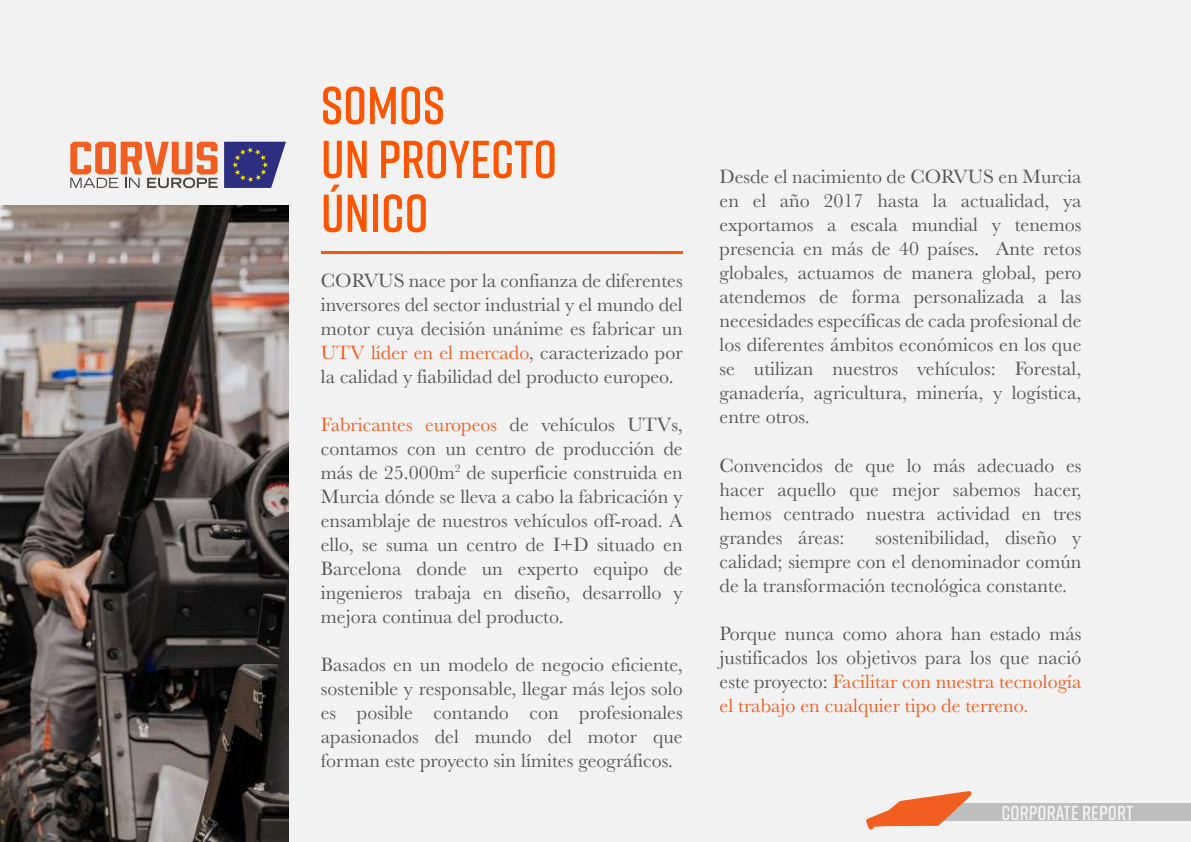
<style>
.page{position:relative;width:1191px;height:842px;background:#f2f2f2}
.page>*{position:absolute;margin:0;border:0;box-sizing:border-box;transform-origin:0 0}
.t1{font:600 53.2px/53.8px "Rift";color:#f50}
.t2{font:600 20.2px "Rift";color:#f2f2f2}
.t3{font:20px/24px "Baskerville";color:#575756;text-align:justify}
.s1{color:#f25e21}
.s2{color:#333231}
</style>
<div class="page">
<div style="left:942px;top:804px;width:249px;height:17px;background:#bebebe"></div>
<svg style="left:866px;top:791px;width:106px;height:39px"></svg>
<img style="left:0;top:206px;width:288px;height:636px">
<hr style="left:321px;top:251px;width:361px;height:3px;background:#f50">
<svg style="left:70px;top:142px;width:148px;height:46px"></svg>
<svg style="left:224px;top:142px;width:62px;height:46px;background:#4e4e89"></svg>
<h1 class="t1" style="left:321px;top:77px;width:238px">SOMOS<br>UN PROYECTO<br>ÚNICO</h1>
<p class="t3" style="left:321px;top:269px;width:363px">CORVUS nace por la confianza de diferentes inversores del sector industrial y el mundo del motor cuya decisión unánime es fabricar un <span class="s1">UTV líder en el mercado</span>, caracterizado por la calidad y fiabilidad del producto europeo.</p>
<p class="t3" style="left:321px;top:413px;width:363px"><span class="s1">Fabricantes europeos</span> de vehículos UTVs, contamos con un centro de producción de más de 25.000m<sup>2</sup> de superficie construida en Murcia dónde se lleva a cabo la fabricación y ensamblaje de nuestros vehículos off-road. A ello, se suma un centro de I+D situado en Barcelona donde un experto equipo de ingenieros trabaja en diseño, desarrollo y mejora continua del producto.</p>
<p class="t3" style="left:321px;top:653px;width:363px">Basados en un modelo de negocio eficiente, sostenible y responsable, llegar más lejos solo es posible contando con profesionales apasionados del mundo del motor que forman este proyecto sin límites geográficos.</p>
<p class="t3" style="left:719px;top:165px;width:363px">Desde el nacimiento de CORVUS en Murcia en el año 2017 hasta la actualidad, ya exportamos a escala mundial y tenemos presencia en más de 40 países<span class="s2">.</span> Ante retos globales, actuamos de manera global, pero atendemos de forma personalizada a las necesidades específicas de cada profesional de los diferentes ámbitos económicos en los que se utilizan nuestros vehículos: Forestal, ganadería, agricultura, minería, y logística, entre otros.</p>
<p class="t3" style="left:719px;top:453px;width:363px">Convencidos de que lo más adecuado es hacer aquello que mejor sabemos hacer, hemos centrado nuestra actividad en tres grandes áreas:</p>
<p class="t3" style="left:719px;top:525px;width:363px;text-indent:156px">sostenibilidad, diseño y calidad; siempre con el denominador común de la transformación tecnológica constante.</p>
<p class="t3" style="left:719px;top:621px;width:363px">Porque nunca como ahora han estado más justificados los objetivos para los que nació este proyecto: <span class="s1">Facilitar con nuestra tecnología el trabajo en cualquier tipo de terreno.</span></p>
<p class="t2" style="left:1001px;top:798px;width:133px">CORPORATE REPORT</p>
</div>
